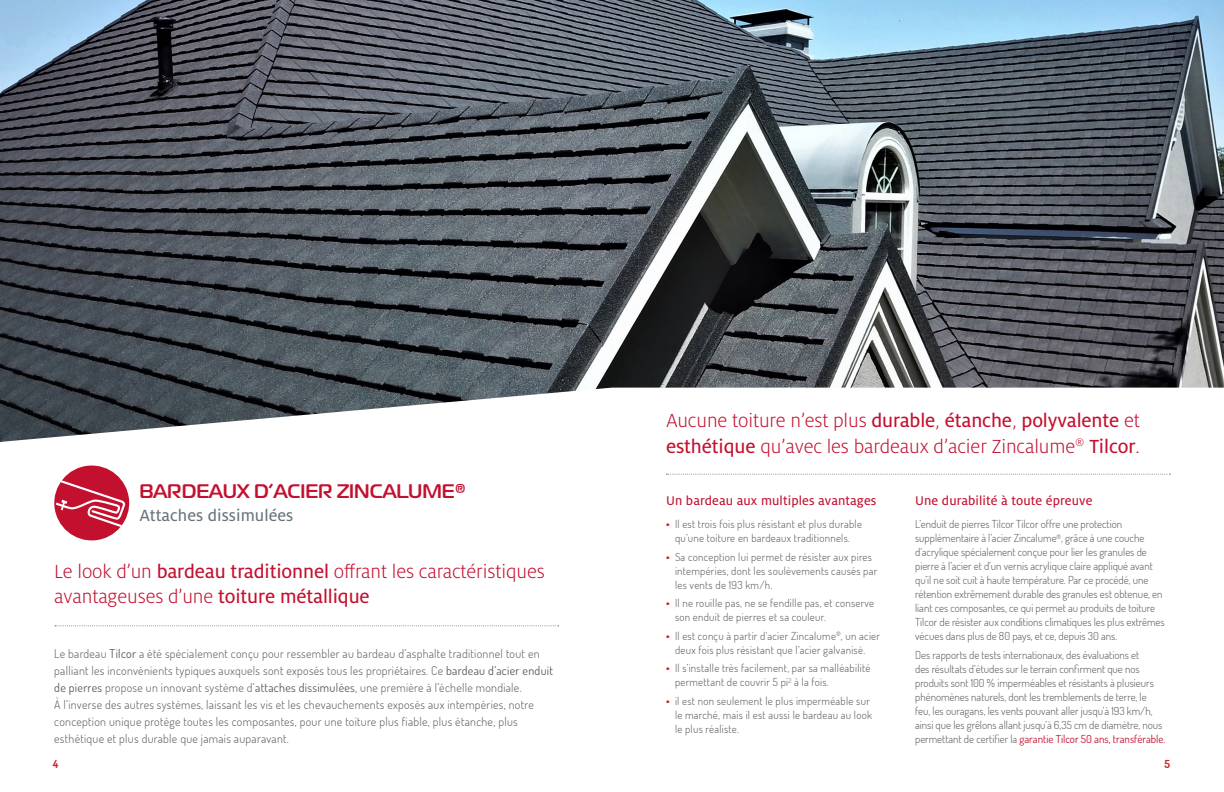
<style>
.page{position:relative;width:1224px;height:792px;background:#fff}
.page>*{position:absolute;margin:0;border:0;box-sizing:border-box;transform-origin:0 0}
.t1{font:300 21px/25.2px "Milo OT";letter-spacing:-.005em;color:#c3102f}
.t2{font:700 19.6px "Magistral C";color:#c3102f}
.t3{font:18px "Milo OT Text";letter-spacing:.005em;color:#6a747b}
.Body{font:14px "Milo OT Text";letter-spacing:.01em;color:#c3102f}
.Body-2{font:300 12px/17px "Dosis";letter-spacing:.025em;color:#57585a}
.Body-3{font:300 11px/14px "Dosis";color:#57585a}
.Body-4{font:300 11px/14px "Dosis";letter-spacing:.025em;color:#57585a}
.t4{font:700 11px "Dosis";color:#d1232a}
.s1{font-family:"Milo OT Text";font-weight:400}
.s2{font-weight:400}
.s3{font-weight:700;color:#d1232a}
.s4{font-weight:400;color:#c3102f}
</style>
<div class="page">
<svg style="left:54px;top:466px;width:76px;height:74px"></svg>
<img style="left:0;top:0;width:1224px;height:442px">
<svg style="left:55px;top:625px;width:504px;height:1px"></svg>
<svg style="left:666px;top:474px;width:504px;height:1px"></svg>
<p class="t2" style="left:139px;top:480px;width:328px">BARDEAUX D’ACIER ZINCALUME®</p>
<p class="t3" style="left:139px;top:506px;width:155px">Attaches dissimulées</p>
<p class="t1" style="left:54px;top:559px;width:492px">Le look d’un <span class="s1">bardeau traditionnel</span> offrant les caractéristiques avantageuses d’une <span class="s1">toiture métallique</span></p>
<p class="Body-2" style="left:54px;top:645px;width:500px">Le bardeau <span class="s2">Tilcor</span> a été spécialement conçu pour ressembler au bardeau d’asphalte traditionnel tout en palliant les inconvénients typiques auxquels sont exposés tous les propriétaires. Ce <span class="s2">bardeau d’acier enduit de pierres</span> propose un innovant système d’<span class="s2">attaches dissimulées</span>, une première à l’échelle mondiale.<br>À l’inverse des autres systèmes, laissant les vis et les chevauchements exposés aux intempéries, notre conception unique protège toutes les composantes, pour une toiture plus fiable, plus étanche, plus esthétique et plus durable que jamais auparavant.</p>
<p class="t1" style="left:666px;top:409px;width:475px">Aucune toiture n’est plus <span class="s1">durable</span>, <span class="s1">étanche</span>, <span class="s1">polyvalente</span> et <span class="s1">esthétique</span> qu’avec les bardeaux d’acier Zincalume<sup>®</sup> <span class="s1">Tilcor</span>.</p>
<p class="Body" style="left:666px;top:493px;width:212px">Un bardeau aux multiples avantages</p>
<p class="Body-4" style="left:666px;top:517px;width:198px;text-align:center"><span class="s3">•</span> Il est trois fois plus résistant et plus durable qu’une toiture en bardeaux traditionnels.</p>
<p class="Body-4" style="left:675px;top:549px;width:204px;text-indent:-9px"><span class="s3">•</span> Sa conception lui permet de résister aux pires intempéries, dont les soulèvements causés par les vents de 193 km/h.</p>
<p class="Body-4" style="left:675px;top:596px;width:201px;text-indent:-9px"><span class="s3">•</span> Il ne rouille pas, ne se fendille pas, et conserve son enduit de pierres et sa couleur.</p>
<p class="Body-4" style="left:666px;top:628px;width:216px;text-align:center"><span class="s3">•</span> Il est conçu à partir d’acier Zincalume<sup>®</sup>, un acier deux fois plus résistant que l’acier galvanisé.</p>
<p class="Body-4" style="left:675px;top:661px;width:197px;text-indent:-9px"><span class="s3">•</span> Il s’installe très facilement, par sa malléabilité permettant de couvrir 5 pi<sup>2</sup> à la fois.</p>
<p class="Body-4" style="left:675px;top:693px;width:198px;text-indent:-9px"><span class="s3">•</span> il est non seulement le plus imperméable sur le marché, mais il est aussi le bardeau au look le plus réaliste.</p>
<p class="Body" style="left:915px;top:493px;width:179px">Une durabilité à toute épreuve</p>
<p class="Body-3" style="left:915px;top:517px;width:251px">L’enduit de pierres Tilcor Tilcor offre une protection supplémentaire à l’acier Zincalume<sup>®</sup>, grâce à une couche d’acrylique spécialement conçue pour lier les granules de pierre à l’acier et d’un vernis acrylique claire appliqué avant qu’il ne soit cuit à haute température. Par ce procédé, une rétention extrêmement durable des granules est obtenue, en liant ces composantes, ce qui permet au produits de toiture Tilcor de résister aux conditions climatiques les plus extrêmes vécues dans plus de 80 pays, et ce, depuis 30 ans.</p>
<p class="Body-3" style="left:915px;top:647px;width:252px">Des rapports de tests internationaux, des évaluations et<br>des résultats d’études sur le terrain confirment que nos produits sont 100 % imperméables et résistants à plusieurs phénomènes naturels, dont les tremblements de terre, le<br>feu, les ouragans, les vents pouvant aller jusqu’à 193 km/h, ainsi que les grêlons allant jusqu’à 6,35 cm de diamètre, nous permettant de certifier la <span class="s4">garantie Tilcor 50 ans, transférable.</span></p>
<p class="t4" style="left:53px;top:757px;width:7px">4</p>
<p class="t4" style="left:1164px;top:757px;width:7px">5</p>
</div>
